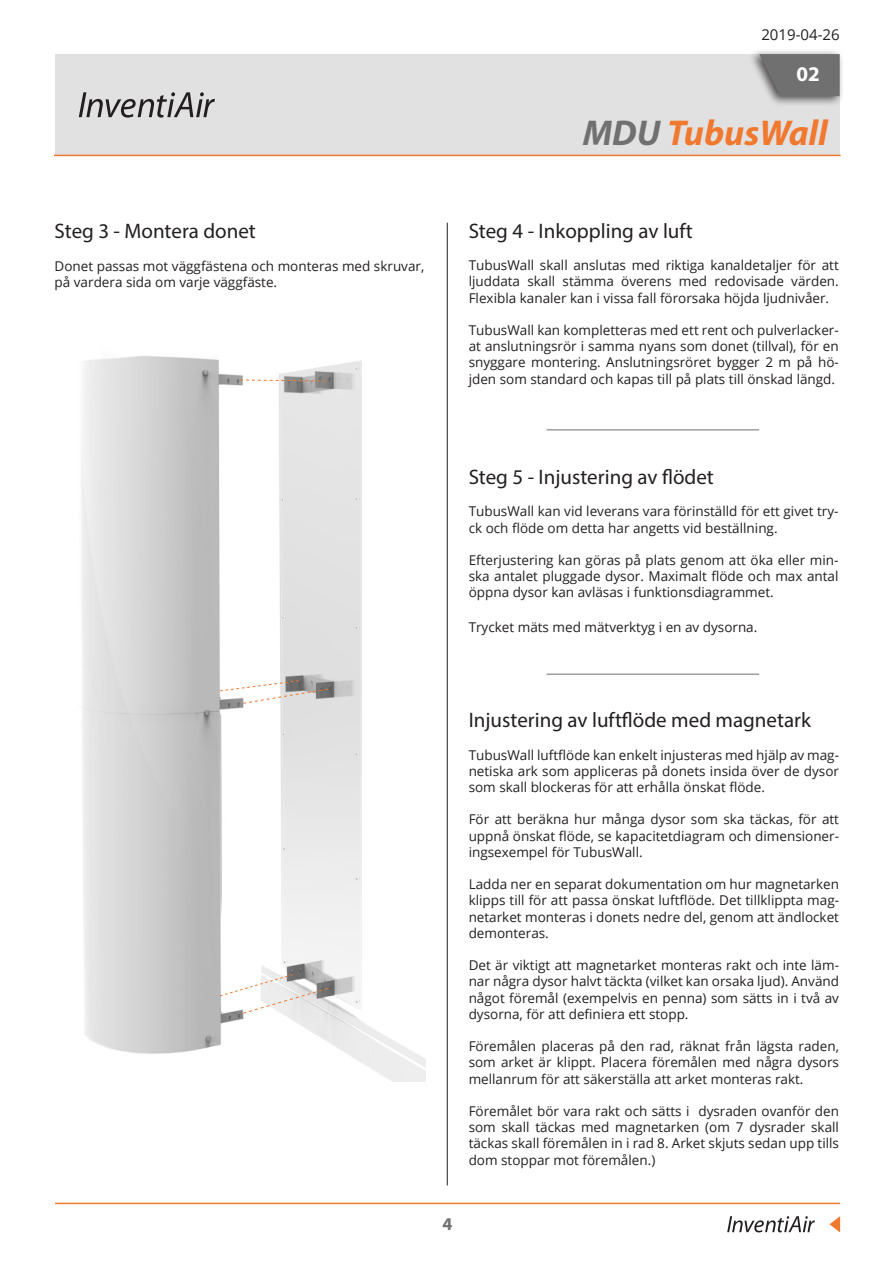
<style>
.page{position:relative;width:893px;height:1263px;background:#fff}
.page>*{position:absolute;margin:0;border:0;box-sizing:border-box;transform-origin:0 0}
.t1{font:italic 700 36px "Myriad Pro";color:#f1782f}
.t2{font:21px "Myriad Pro";color:#231f20}
.t3{font:700 21px "Myriad Pro";color:#fff}
.t4{font:700 18px "Myriad Pro";color:#707070}
.t5{font:15px "Open Sans";color:#231f20}
.t6{font:13.5px/16.2px "Open Sans";color:#231f20;text-align:justify}
.s1{color:#707070}
</style>
<div class="page">
<img style="left:81px;top:356px;width:345px;height:725px">
<svg style="left:239px;top:379px;width:88px;height:3px"></svg>
<svg style="left:219px;top:680px;width:110px;height:24px"></svg>
<svg style="left:219px;top:974px;width:110px;height:40px"></svg>
<svg style="left:727px;top:1216px;width:88px;height:16px"></svg>
<svg style="left:829px;top:1216px;width:11px;height:16px"></svg>
<hr style="left:55px;top:1203px;width:785px;height:1px;background:#f1782f">
<div style="left:55px;top:54px;width:785px;height:101px;background:#e1e1e1"></div>
<svg style="left:79px;top:92px;width:136px;height:26px"></svg>
<div style="left:748px;top:48px;width:96px;height:58px;background:#231f20;opacity:.75"></div>
<svg style="left:759px;top:54px;width:81px;height:42px;background:#777"></svg>
<hr style="left:54px;top:155px;width:787px;height:1px;background:#f1782f">
<hr style="left:447px;top:223px;width:1px;height:962px;background:#231f20">
<hr style="left:547px;top:429px;width:212px;height:1px;background:#707070">
<hr style="left:547px;top:674px;width:212px;height:1px;background:#707070">
<p class="t2" style="left:55px;top:218px;width:203px">Steg 3 - Montera donet</p>
<p class="t6" style="left:55px;top:257px;width:371px">Donet passas mot väggfästena och monteras med skruvar, på vardera sida om varje väggfäste.</p>
<p class="t5" style="left:761px;top:25px;width:80px">2019-04-26</p>
<p class="t3" style="left:796px;top:60px;width:25px">02</p>
<p class="t1" style="left:583px;top:109px;width:246px"><span class="s1">MDU</span> TubusWall</p>
<p class="t2" style="left:469px;top:218px;width:226px">Steg 4 - Inkoppling av luft</p>
<p class="t6" style="left:469px;top:257px;width:372px">TubusWall skall anslutas med riktiga kanaldetaljer för att ljuddata skall stämma överens med redovisade värden.<br>Flexibla kanaler kan i vissa fall förorsaka höjda ljudnivåer.</p>
<p class="t6" style="left:469px;top:322px;width:372px">TubusWall kan kompletteras med ett rent och pulverlacker&shy;at anslutningsrör i samma nyans som donet (tillval), för en snyggare montering. Anslutningsröret bygger 2 m på hö&shy;jden som standard och kapas till på plats till önskad längd.</p>
<p class="t2" style="left:469px;top:464px;width:247px">Steg 5 - Injustering av flödet</p>
<p class="t6" style="left:469px;top:503px;width:371px">TubusWall kan vid leverans vara förinställd för ett givet try&shy;ck och flöde om detta har angetts vid beställning.</p>
<p class="t6" style="left:469px;top:552px;width:371px">Efterjustering kan göras på plats genom att öka eller min&shy;ska antalet pluggade dysor. Maximalt flöde och max antal öppna dysor kan avläsas i funktionsdiagrammet.</p>
<p class="t6" style="left:469px;top:618px;width:290px">Trycket mäts med mätverktyg i en av dysorna.</p>
<p class="t2" style="left:469px;top:707px;width:344px">Injustering av luftflöde med magnetark</p>
<p class="t6" style="left:469px;top:746px;width:372px">TubusWall luftflöde kan enkelt injusteras med hjälp av mag&shy;netiska ark som appliceras på donets insida över de dysor som skall blockeras för att erhålla önskat flöde.</p>
<p class="t6" style="left:469px;top:811px;width:372px">För att beräkna hur många dysor som ska täckas, för att uppnå önskat flöde, se kapacitetdiagram och dimensioner&shy;ingsexempel för TubusWall.</p>
<p class="t6" style="left:469px;top:876px;width:372px">Ladda ner en separat dokumentation om hur magnetarken klipps till för att passa önskat luftflöde. Det tillklippta mag&shy;netarket monteras i donets nedre del, genom att ändlocket demonteras.</p>
<p class="t6" style="left:469px;top:957px;width:372px">Det är viktigt att magnetarket monteras rakt och inte läm&shy;nar några dysor halvt täckta (vilket kan orsaka ljud). Använd något föremål (exempelvis en penna) som sätts in i två av dysorna, för att definiera ett stopp.</p>
<p class="t6" style="left:469px;top:1038px;width:372px">Föremålen placeras på den rad, räknat från lägsta raden, som arket är klippt. Placera föremålen med några dysors mellanrum för att säkerställa att arket monteras rakt.</p>
<p class="t6" style="left:469px;top:1103px;width:372px">Föremålet bör vara rakt och sätts i dysraden ovanför den som skall täckas med magnetarken (om 7 dysrader skall täckas skall föremålen in i rad 8. Arket skjuts sedan upp tills dom stoppar mot föremålen.)</p>
<p class="t4" style="left:443px;top:1212px;width:11px">4</p>
</div>
